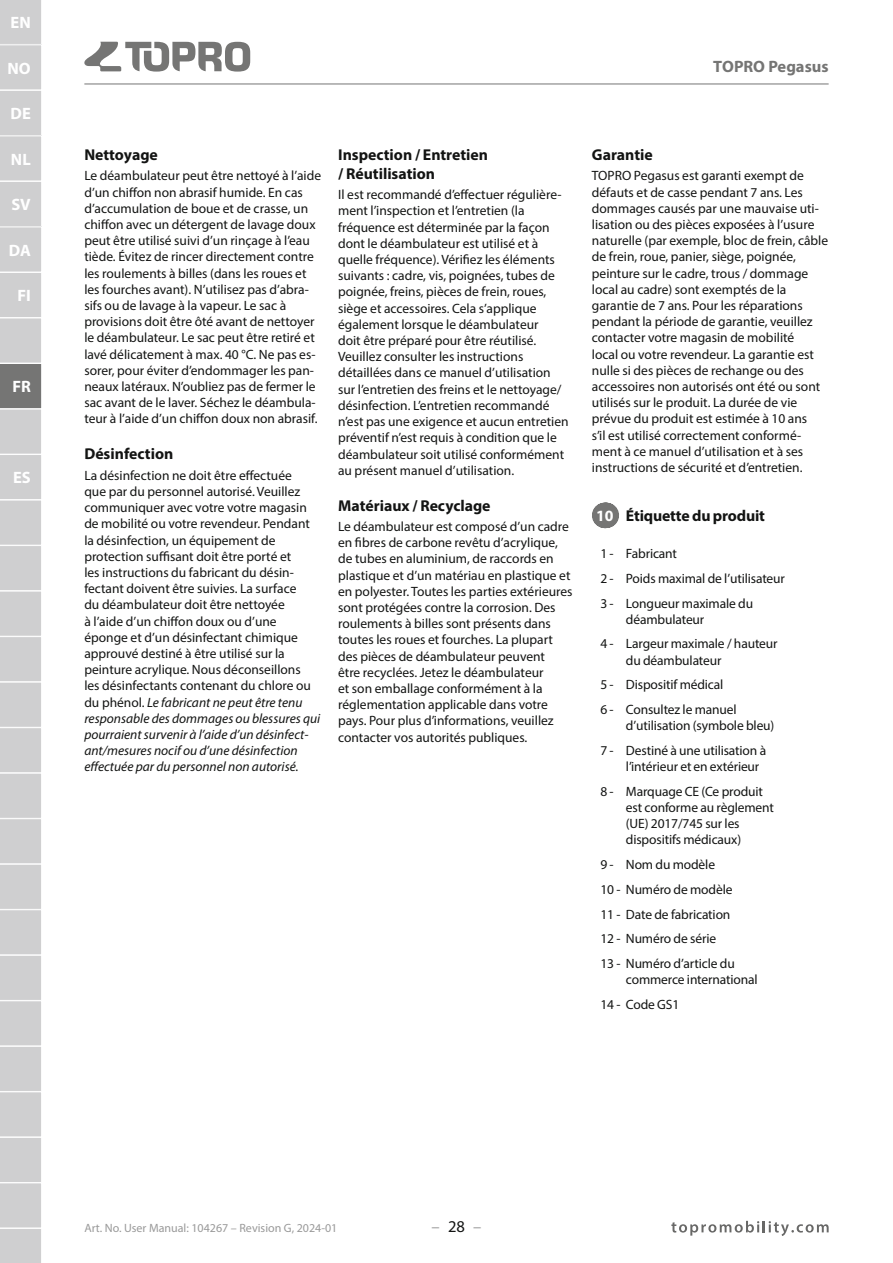
<style>
.page{position:relative;width:893px;height:1263px;background:#fff}
.page>*{position:absolute;margin:0;border:0;box-sizing:border-box;transform-origin:0 0}
.t1{font:700 16.5px "Myriad Pro";color:#fff}
.t2{font:700 16.5px "Myriad Pro";color:#757574}
.t3{font:16.5px "Myriad Pro";color:#999}
.t4{font:700 15.75px/18.9px "Myriad Pro";color:#131413}
.t5{font:13.5px/16.2px "Myriad Pro";color:#131413}
.t6{font:12px "Myriad Pro";color:#999}
.s1{font-style:italic}
.s2{color:#fff}
.s3{color:#131413}
</style>
<div class="page">
<svg style="left:671px;top:1221px;width:157px;height:15px"></svg>
<svg style="left:604px;top:503px;width:2px;height:25px"></svg>
<hr style="left:84px;top:84px;width:744px;height:1px;background:#757574">
<svg style="left:84px;top:42px;width:166px;height:30px"></svg>
<svg style="left:0;top:0;width:42px;height:1263px;background:#cececf"></svg>
<p class="t1" style="left:10px;top:12px;width:22px">EN</p>
<p class="t1" style="left:8px;top:57px;width:25px">NO</p>
<p class="t1" style="left:10px;top:103px;width:22px">DE</p>
<p class="t1" style="left:11px;top:148px;width:21px">NL</p>
<p class="t1" style="left:11px;top:194px;width:21px">SV</p>
<p class="t1" style="left:9px;top:239px;width:23px">DA</p>
<p class="t1" style="left:18px;top:285px;width:15px">FI</p>
<p class="t1" style="left:13px;top:376px;width:20px">FR</p>
<p class="t1" style="left:13px;top:467px;width:19px">ES</p>
<p class="t2" style="left:713px;top:55px;width:117px">TOPRO Pegasus</p>
<p class="t4" style="left:84px;top:145px;width:75px">Nettoyage</p>
<p class="t5" style="left:84px;top:168px;width:238px">Le déambulateur peut être nettoyé à l’aide d’un chiffon non abrasif humide. En cas d’accumulation de boue et de crasse, un chiffon avec un détergent de lavage doux peut être utilisé suivi d’un rinçage à l’eau tiède. Évitez de rincer directement contre les roulements à billes (dans les roues et les fourches avant). N’utilisez pas d’abra&shy;sifs ou de lavage à la vapeur. Le sac à provisions doit être ôté avant de nettoyer le déambulateur. Le sac peut être retiré et lavé délicatement à max. 40 °C. Ne pas es&shy;sorer, pour éviter d’endommager les pan&shy;neaux latéraux. N’oubliez pas de fermer le sac avant de le laver. Séchez le déambula&shy;teur à l’aide d’un chiffon doux non abrasif.</p>
<p class="t4" style="left:84px;top:444px;width:90px">Désinfection</p>
<p class="t5" style="left:84px;top:467px;width:237px">La désinfection ne doit être effectuée<br>que par du personnel autorisé. Veuillez communiquer avec votre votre magasin de mobilité ou votre revendeur. Pendant la désinfection, un équipement de protection suffisant doit être porté et<br>les instructions du fabricant du désin&shy;fectant doivent être suivies. La surface<br>du déambulateur doit être nettoyée<br>à l’aide d’un chiffon doux ou d’une éponge et d’un désinfectant chimique approuvé destiné à être utilisé sur la peinture acrylique. Nous déconseillons<br>les désinfectants contenant du chlore ou du phénol. <span class="s1">Le fabricant ne peut être tenu responsable des dommages ou blessures qui pourraient survenir à l’aide d’un désinfect&shy;ant/mesures nocif ou d’une désinfection effectuée par du personnel non autorisé.</span></p>
<p class="t4" style="left:338px;top:145px;width:151px">Inspection / Entretien / Réutilisation</p>
<p class="t5" style="left:338px;top:186px;width:232px">Il est recommandé d’effectuer régulière&shy;ment l’inspection et l’entretien (la fréquence est déterminée par la façon dont le déambulateur est utilisé et à quelle fréquence). Vérifiez les éléments suivants : cadre, vis, poignées, tubes de poignée, freins, pièces de frein, roues, siège et accessoires. Cela s’applique également lorsque le déambulateur<br>doit être préparé pour être réutilisé.<br>Veuillez consulter les instructions détaillées dans ce manuel d’utilisation sur l’entretien des freins et le nettoyage/ désinfection. L’entretien recommandé n’est pas une exigence et aucun entretien préventif n’est requis à condition que le déambulateur soit utilisé conformément au présent manuel d’utilisation.</p>
<p class="t4" style="left:338px;top:495px;width:154px">Matériaux / Recyclage</p>
<p class="t5" style="left:338px;top:518px;width:236px">Le déambulateur est composé d’un cadre en fibres de carbone revêtu d’acrylique, de tubes en aluminium, de raccords en plastique et d’un matériau en plastique et en polyester. Toutes les parties extérieures sont protégées contre la corrosion. Des roulements à billes sont présents dans toutes les roues et fourches. La plupart des pièces de déambulateur peuvent<br>être recyclées. Jetez le déambulateur<br>et son emballage conformément à la réglementation applicable dans votre pays. Pour plus d’informations, veuillez contacter vos autorités publiques.</p>
<p class="t4" style="left:592px;top:145px;width:62px">Garantie</p>
<p class="t5" style="left:592px;top:168px;width:238px">TOPRO Pegasus est garanti exempt de défauts et de casse pendant 7 ans. Les dommages causés par une mauvaise uti&shy;lisation ou des pièces exposées à l’usure naturelle (par exemple, bloc de frein, câble de frein, roue, panier, siège, poignée, peinture sur le cadre, trous / dommage local au cadre) sont exemptés de la garantie de 7 ans. Pour les réparations pendant la période de garantie, veuillez contacter votre magasin de mobilité<br>local ou votre revendeur. La garantie est nulle si des pièces de rechange ou des accessoires non autorisés ont été ou sont utilisés sur le produit. La durée de vie prévue du produit est estimée à 10 ans<br>s’il est utilisé correctement conformé&shy;ment à ce manuel d’utilisation et à ses instructions de sécurité et d’entretien.</p>
<p class="t4" style="left:596px;top:505px;width:170px"><span class="s2">10</span> Étiquette du produit</p>
<p class="t5" style="left:600px;top:541px;width:186px;line-height:24.8px">1 - Fabricant<br>2 - Poids maximal de l’utilisateur<br>3 - Longueur maximale du</p>
<p class="t5" style="left:600px;top:607px;width:179px;line-height:24.8px;text-indent:26px">déambulateur<br>4 - Largeur maximale / hauteur</p>
<p class="t5" style="left:600px;top:648px;width:138px;line-height:24.8px;text-indent:26px">du déambulateur<br>5 - Dispositif médical<br>6 - Consultez le manuel</p>
<p class="t5" style="left:600px;top:713px;width:176px;line-height:24.8px;text-indent:26px">d’utilisation (symbole bleu)<br>7 - Destiné à une utilisation à</p>
<p class="t5" style="left:600px;top:754px;width:164px;line-height:24.8px;text-align:right">l’intérieur et en extérieur<br>8 - Marquage CE (Ce produit</p>
<p class="t5" style="left:626px;top:799px;width:150px">est conforme au règlement (UE) 2017/745 sur les dispositifs médicaux)</p>
<p class="t5" style="left:600px;top:852px;width:136px;line-height:24.8px">9 - Nom du modèle<br>10 - Numéro de modèle<br>11 - Date de fabrication<br>12 - Numéro de série<br>13 - Numéro d’article du</p>
<p class="t5" style="left:600px;top:967px;width:159px;line-height:24.8px;text-indent:26px">commerce international<br>14 - Code GS1</p>
<p class="t6" style="left:84px;top:1221px;width:254px">Art. No. User Manual: 104267 – Revision G, 2024-01</p>
<p class="t3" style="left:431px;top:1217px;width:51px">–<span class="s3">28</span>–</p>
</div>
